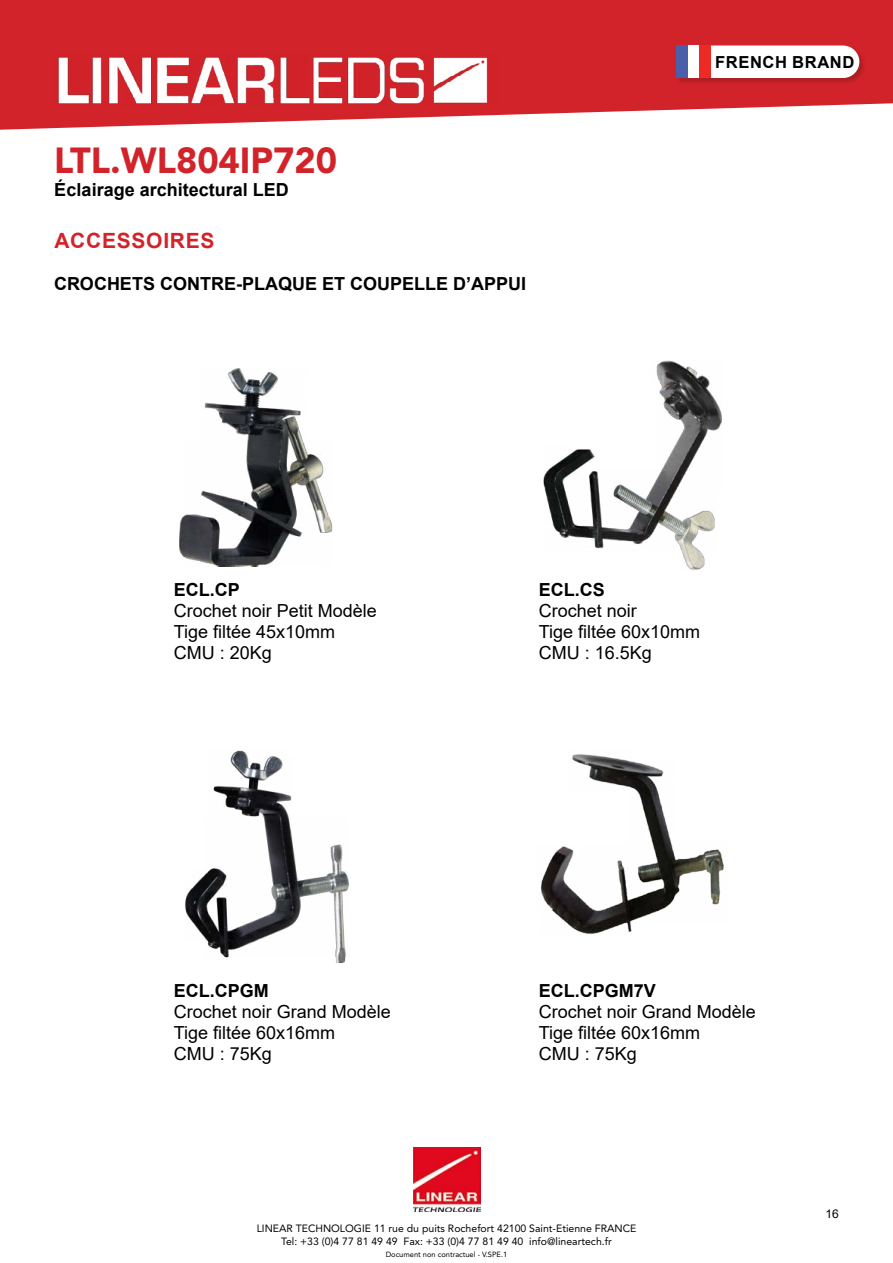
<style>
.page{position:relative;width:893px;height:1263px;background:#fff}
.page>*{position:absolute;margin:0;border:0;box-sizing:border-box;transform-origin:0 0}
.t1{font:900 36px "Avenir";color:#d2232a}
.t2{font:700 21px "Arial";letter-spacing:.035em;color:#d2232a}
.t3{font:18px/21px "Arial";color:#000}
.t4{font:700 18px "Arial";color:#000}
.t5{font:700 16.65px "Arial";letter-spacing:.035em;color:#000}
.t6{font:12px "Arial";color:#000}
.t7{font:10.5px/12.3px "Avenir";color:#000;text-align:center}
.t8{font:7.5px "Avenir";color:#000}
</style>
<div class="page">
<img style="left:413px;top:1147px;width:68px;height:65px">
<svg style="left:0;top:0;width:893px;height:130px;background:#d84248"></svg>
<img style="left:53px;top:51px;width:446px;height:56px">
<div style="left:676px;top:45px;width:191px;height:40px;background:#000;opacity:.2"></div>
<svg style="left:676px;top:45px;width:183px;height:33px"></svg>
<div style="left:676px;top:46px;width:12px;height:32px;background:#4b5eaa"></div>
<div style="left:688px;top:46px;width:11px;height:32px;background:#fff"></div>
<div style="left:699px;top:46px;width:12px;height:32px;background:#ee2a25"></div>
<img style="left:544px;top:360px;width:178px;height:210px">
<img style="left:185px;top:750px;width:163px;height:212px">
<img style="left:541px;top:754px;width:183px;height:180px">
<img style="left:180px;top:369px;width:153px;height:197px">
<h1 class="t1" style="left:54px;top:139px;width:285px">LTL.WL804IP720</h1>
<p class="t4" style="left:54px;top:177px;width:236px">ÉCLAIRAGE ARCHITECTURAL LED</p>
<p class="t2" style="left:54px;top:226px;width:162px">ACCESSOIRES</p>
<p class="t4" style="left:54px;top:270px;width:474px">CROCHETS CONTRE-PLAQUE ET COUPELLE D’APPUI</p>
<p class="t5" style="left:715px;top:51px;width:139px">FRENCH BRAND</p>
<p class="t4" style="left:174px;top:577px;width:68px">ECL.CP</p>
<p class="t3" style="left:174px;top:600px;width:205px">Crochet noir Petit Modèle<br>Tige filtée 45x10mm<br>CMU : 20Kg</p>
<p class="t4" style="left:539px;top:577px;width:66px">ECL.CS</p>
<p class="t3" style="left:539px;top:600px;width:163px">Crochet noir<br>Tige filtée 60x10mm<br>CMU : 16.5Kg</p>
<p class="t4" style="left:174px;top:978px;width:97px">ECL.CPGM</p>
<p class="t3" style="left:174px;top:1001px;width:219px">Crochet noir Grand Modèle<br>Tige filtée 60x16mm<br>CMU : 75Kg</p>
<p class="t4" style="left:539px;top:978px;width:119px">ECL.CPGM7V</p>
<p class="t3" style="left:539px;top:1001px;width:219px">Crochet noir Grand Modèle<br>Tige filtée 60x16mm<br>CMU : 75Kg</p>
<p class="t6" style="left:826px;top:1205px;width:15px">16</p>
<p class="t7" style="left:257px;top:1222px;width:381px">LINEAR TECHNOLOGIE 11 rue du puits Rochefort 42100 Saint-Etienne FRANCE<br>Tel: +33 (0)4 77 81 49 49 Fax: +33 (0)4 77 81 49 40 info@lineartech.fr</p>
<p class="t8" style="left:386px;top:1249px;width:123px">Document non contractuel - V.SPE.1</p>
</div>
